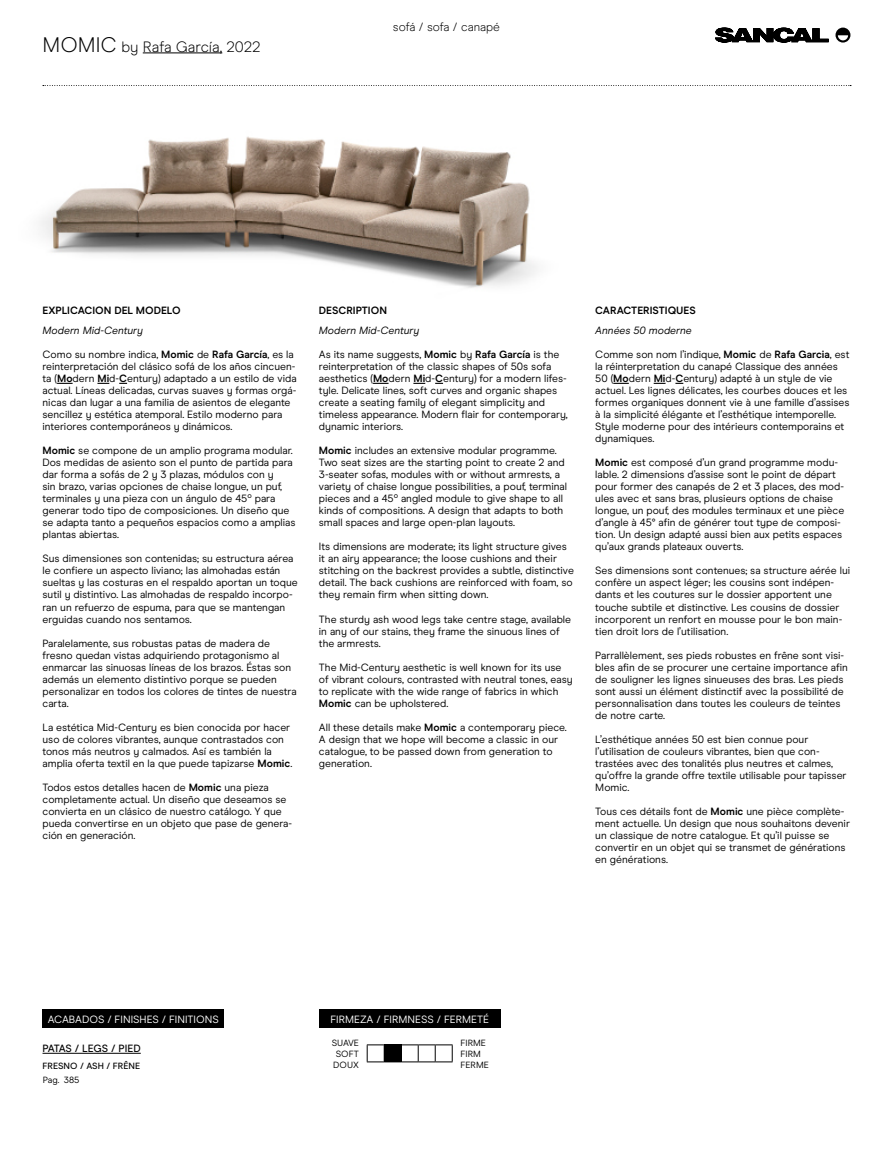
<style>
.page{position:relative;width:893px;height:1149px;background:#fff}
.page>*{position:absolute;margin:0;border:0;box-sizing:border-box;transform-origin:0 0}
.t1{font:300 15px "Modern Era";color:#000}
.t2{font:300 12px "Modern Era";color:#000}
.t3{font:10.5px/12px "Modern Era";color:#000}
.t4{font:10.5px "Modern Era";color:#fff}
.t5{font:italic 10.5px "Modern Era";color:#000}
.t6{font:700 10.5px "Modern Era";color:#000}
.t7{font:500 10.5px "Modern Era";letter-spacing:-.01em;color:#000}
.t8{font:9px/10.8px "Modern Era";color:#000;text-align:justify}
.t9{font:500 9px "Modern Era";color:#000}
.s1{font-size:21px}
.s2{font-weight:700}
</style>
<div class="page">
<svg style="left:835px;top:28px;width:15px;height:15px"></svg>
<svg style="left:715px;top:28px;width:114px;height:15px"></svg>
<hr style="left:143px;top:52px;width:79px;height:1px;background:#000">
<svg style="left:43px;top:85px;width:808px;height:1px"></svg>
<img style="left:40px;top:136px;width:497px;height:152px">
<div style="left:319px;top:1008px;width:181px;height:18px;background:#000"></div>
<svg style="left:367px;top:1044px;width:86px;height:18px"></svg>
<hr style="left:43px;top:1052px;width:98px;height:1px;background:#000">
<div style="left:43px;top:1008px;width:181px;height:18px;background:#000"></div>
<svg style="left:57px;top:382px;width:16px;height:2px"></svg>
<svg style="left:97px;top:382px;width:12px;height:2px"></svg>
<svg style="left:119px;top:382px;width:8px;height:2px"></svg>
<svg style="left:373px;top:382px;width:16px;height:2px"></svg>
<svg style="left:413px;top:382px;width:12px;height:2px"></svg>
<svg style="left:435px;top:382px;width:8px;height:2px"></svg>
<svg style="left:613px;top:382px;width:16px;height:2px"></svg>
<svg style="left:654px;top:382px;width:11px;height:2px"></svg>
<svg style="left:675px;top:382px;width:8px;height:2px"></svg>
<h1 class="t1" style="left:43px;top:38px;width:219px"><span class="s1">MOMIC</span> by Rafa García, 2022</h1>
<p class="t2" style="left:393px;top:20px;width:109px">sofá / sofa / canapé</p>
<p class="t6" style="left:43px;top:304px;width:140px">EXPLICACION DEL MODELO</p>
<p class="t5" style="left:43px;top:324px;width:102px">Modern Mid-Century</p>
<p class="t3" style="left:43px;top:348px;width:256px">Como su nombre indica, <span class="s2">Momic</span> de <span class="s2">Rafa García</span>, es la reinterpretación del clásico sofá de los años cincuen&shy;ta (<span class="s2">Mo</span>dern <span class="s2">Mi</span>d-<span class="s2">C</span>entury) adaptado a un estilo de vida actual. Líneas delicadas, curvas suaves y formas orgá&shy;nicas dan lugar a una familia de asientos de elegante sencillez y estética atemporal. Estilo moderno para interiores contemporáneos y dinámicos.</p>
<p class="t3" style="left:43px;top:444px;width:255px"><span class="s2">Momic</span> se compone de un amplio programa modular.<br>Dos medidas de asiento son el punto de partida para dar forma a sofás de 2 y 3 plazas, módulos con y<br>sin brazo, varias opciones de chaise longue, un puf, terminales y una pieza con un ángulo de 45º para generar todo tipo de composiciones. Un diseño que se adapta tanto a pequeños espacios como a amplias plantas abiertas.</p>
<p class="t3" style="left:43px;top:552px;width:257px">Sus dimensiones son contenidas; su estructura aérea le confiere un aspecto liviano; las almohadas están sueltas y las costuras en el respaldo aportan un toque sutil y distintivo. Las almohadas de respaldo incorpo&shy;ran un refuerzo de espuma, para que se mantengan erguidas cuando nos sentamos.</p>
<p class="t3" style="left:43px;top:636px;width:256px">Paralelamente, sus robustas patas de madera de fresno quedan vistas adquiriendo protagonismo al enmarcar las sinuosas líneas de los brazos. Éstas son además un elemento distintivo porque se pueden personalizar en todos los colores de tintes de nuestra carta.</p>
<p class="t3" style="left:43px;top:720px;width:251px">La estética Mid-Century es bien conocida por hacer uso de colores vibrantes, aunque contrastados con tonos más neutros y calmados. Así es también la amplia oferta textil en la que puede tapizarse <span class="s2">Momic</span>.</p>
<p class="t3" style="left:43px;top:780px;width:251px">Todos estos detalles hacen de <span class="s2">Momic</span> una pieza completamente actual. Un diseño que deseamos se convierta en un clásico de nuestro catálogo. Y que pueda convertirse en un objeto que pase de genera&shy;ción en generación.</p>
<p class="t6" style="left:319px;top:304px;width:70px">DESCRIPTION</p>
<p class="t5" style="left:319px;top:324px;width:102px">Modern Mid-Century</p>
<p class="t3" style="left:319px;top:348px;width:250px">As its name suggests, <span class="s2">Momic</span> by <span class="s2">Rafa García</span> is the reinterpretation of the classic shapes of 50s sofa aesthetics (<span class="s2">Mo</span>dern <span class="s2">Mi</span>d-<span class="s2">C</span>entury) for a modern lifes&shy;tyle. Delicate lines, soft curves and organic shapes create a seating family of elegant simplicity and timeless appearance. Modern flair for contemporary, dynamic interiors.</p>
<p class="t3" style="left:319px;top:444px;width:250px"><span class="s2">Momic</span> includes an extensive modular programme.<br>Two seat sizes are the starting point to create 2 and 3-seater sofas, modules with or without armrests, a variety of chaise longue possibilities, a pouf, terminal pieces and a 45º angled module to give shape to all kinds of compositions. A design that adapts to both small spaces and large open-plan layouts.</p>
<p class="t3" style="left:319px;top:540px;width:257px">Its dimensions are moderate; its light structure gives it an airy appearance; the loose cushions and their stitching on the backrest provides a subtle, distinctive detail. The back cushions are reinforced with foam, so they remain firm when sitting down.</p>
<p class="t3" style="left:319px;top:612px;width:254px">The sturdy ash wood legs take centre stage, available in any of our stains, they frame the sinuous lines of the armrests.</p>
<p class="t3" style="left:319px;top:660px;width:255px">The Mid-Century aesthetic is well known for its use of vibrant colours, contrasted with neutral tones, easy to replicate with the wide range of fabrics in which <span class="s2">Momic</span> can be upholstered.</p>
<p class="t3" style="left:319px;top:720px;width:249px">All these details make <span class="s2">Momic</span> a contemporary piece.<br>A design that we hope will become a classic in our catalogue, to be passed down from generation to generation.</p>
<p class="t6" style="left:595px;top:304px;width:102px">CARACTERISTIQUES</p>
<p class="t5" style="left:595px;top:324px;width:98px">Années 50 moderne</p>
<p class="t3" style="left:595px;top:348px;width:256px">Comme son nom l’indique, <span class="s2">Momic</span> de <span class="s2">Rafa Garcia</span>, est la réinterpretation du canapé Classique des années 50 (<span class="s2">Mo</span>dern <span class="s2">Mi</span>d-<span class="s2">C</span>entury) adapté à un style de vie actuel. Les lignes délicates, les courbes douces et les formes organiques donnent vie à une famille d’assises à la simplicité élégante et l’esthétique intemporelle.<br>Style moderne pour des intérieurs contemporains et dynamiques.</p>
<p class="t3" style="left:595px;top:456px;width:250px"><span class="s2">Momic</span> est composé d’un grand programme modu&shy;lable. 2 dimensions d’assise sont le point de départ pour former des canapés de 2 et 3 places, des mod&shy;ules avec et sans bras, plusieurs options de chaise longue, un pouf, des modules terminaux et une pièce d’angle à 45° afin de générer tout type de composi&shy;tion. Un design adapté aussi bien aux petits espaces qu’aux grands plateaux ouverts.</p>
<p class="t3" style="left:595px;top:564px;width:256px">Ses dimensions sont contenues; sa structure aérée lui confère un aspect léger; les cousins sont indépen&shy;dants et les coutures sur le dossier apportent une touche subtile et distinctive. Les cousins de dossier incorporent un renfort en mousse pour le bon main&shy;tien droit lors de l’utilisation.</p>
<p class="t3" style="left:595px;top:648px;width:254px">Parrallèlement, ses pieds robustes en frêne sont visi&shy;bles afin de se procurer une certaine importance afin de souligner les lignes sinueuses des bras. Les pieds sont aussi un élément distinctif avec la possibilité de personnalisation dans toutes les couleurs de teintes de notre carte.</p>
<p class="t3" style="left:595px;top:732px;width:253px">L’esthétique années 50 est bien connue pour l’utilisation de couleurs vibrantes, bien que con&shy;trastées avec des tonalités plus neutres et calmes, qu’offre la grande offre textile utilisable pour tapisser Momic.</p>
<p class="t3" style="left:595px;top:804px;width:256px">Tous ces détails font de <span class="s2">Momic</span> une pièce complète&shy;ment actuelle. Un design que nous souhaitons devenir un classique de notre catalogue. Et qu’il puisse se convertir en un objet qui se transmet de générations en générations.</p>
<p class="t4" style="left:48px;top:1012px;width:172px">ACABADOS / FINISHES / FINITIONS</p>
<p class="t9" style="left:43px;top:1060px;width:99px">FRESNO / ASH / FRÊNE</p>
<p class="t7" style="left:43px;top:1042px;width:100px">PATAS / LEGS / PIED</p>
<p class="t8" style="left:43px;top:1074px;width:38px">Pag. 385</p>
<p class="t4" style="left:330px;top:1012px;width:160px">FIRMEZA / FIRMNESS / FERMETÉ</p>
<p class="t8" style="left:332px;top:1037px;width:29px">SUAVE SOFT DOUX</p>
<p class="t8" style="left:460px;top:1037px;width:30px;text-align:left">FIRME<br>FIRM<br>FERME</p>
</div>
